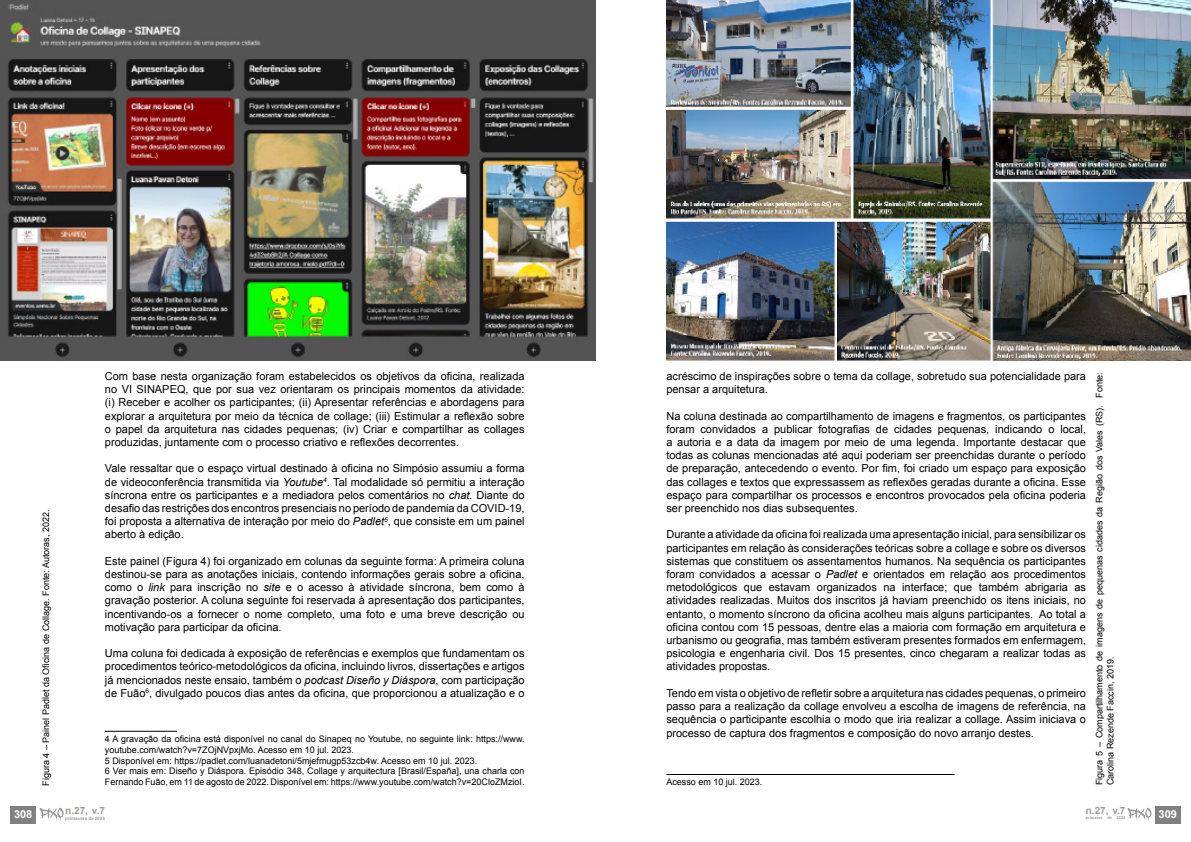
<style>
.page{position:relative;width:1191px;height:842px;background:#fff}
.page>*{position:absolute;margin:0;border:0;box-sizing:border-box;transform-origin:0 0}
.t1{font:11px/13.2px "Arial";color:#000;text-align:justify}
.t2{font:700 11px "Arial";color:#fff}
.t3{font:700 10px "Arial";color:#9d9d9c}
.t4{font:9px/10.8px "Arial";color:#000}
.t5{font:700 4.6px "Arial";color:#9d9d9c}
.t6{font:700 4px "Arial";color:#9d9d9c}
.s1{font-style:italic}
</style>
<div class="page">
<hr style="left:105px;top:731px;width:72px;height:1px;background:#000">
<hr style="left:666px;top:774px;width:288px;height:1px;background:#000">
<img style="left:0;top:0;width:595px;height:360px">
<img style="left:666px;top:0;width:525px;height:360px">
<div style="left:11px;top:806px;width:25px;height:17px;background:#808080"></div>
<svg style="left:40px;top:808px;width:24px;height:13px"></svg>
<div style="left:1155px;top:806px;width:25px;height:17px;background:#808080"></div>
<svg style="left:1127px;top:808px;width:24px;height:13px"></svg>
<p class="t4" style="left:41px;top:785px;width:277px;rotate:-90deg">Figura 4 – Painel Padlet da Oficina de Collage. Fonte: Autoras, 2022.</p>
<p class="t1" style="left:105px;top:370px;width:421px">Com base nesta organização foram estabelecidos os objetivos da oficina, realizada no VI SINAPEQ, que por sua vez orientaram os principais momentos da atividade: (i) Receber e acolher os participantes; (ii) Apresentar referências e abordagens para explorar a arquitetura por meio da técnica de collage; (iii) Estimular a reflexão sobre o papel da arquitetura nas cidades pequenas; (iv) Criar e compartilhar as collages produzidas, juntamente com o processo criativo e reflexões decorrentes.</p>
<p class="t1" style="left:105px;top:462px;width:421px">Vale ressaltar que o espaço virtual destinado à oficina no Simpósio assumiu a forma de videoconferência transmitida via <span class="s1">Youtube</span><sup>4</sup>. Tal modalidade só permitiu a interação síncrona entre os participantes e a mediadora pelos comentários no <span class="s1">chat.</span> Diante do desafio das restrições dos encontros presenciais no período de pandemia da COVID-19, foi proposta a alternativa de interação por meio do <span class="s1">Padlet</span><sup>5</sup>, que consiste em um painel aberto à edição.</p>
<p class="t1" style="left:105px;top:554px;width:421px">Este painel (Figura 4) foi organizado em colunas da seguinte forma: A primeira coluna destinou-se para as anotações iniciais, contendo informações gerais sobre a oficina, como o <span class="s1">link</span> para inscrição no <span class="s1">site</span> e o acesso à atividade síncrona, bem como à gravação posterior. A coluna seguinte foi reservada à apresentação dos participantes, incentivando-os a fornecer o nome completo, uma foto e uma breve descrição ou motivação para participar da oficina.</p>
<p class="t1" style="left:105px;top:647px;width:421px">Uma coluna foi dedicada à exposição de referências e exemplos que fundamentam os procedimentos teórico-metodológicos da oficina, incluindo livros, dissertações e artigos já mencionados neste ensaio, também o <span class="s1">podcast Diseño y Diáspora</span>, com participação de Fuão<sup>6</sup>, divulgado poucos dias antes da oficina, que proporcionou a atualização e o</p>
<p class="t4" style="left:105px;top:734px;width:421px">4 A gravação da oficina está disponível no canal do Sinapeq no Youtube, no seguinte link: https://www. youtube.com/watch?v=7ZOjNVpxjMo. Acesso em 10 jul. 2023.<br>5 Disponível em: https://padlet.com/luanadetoni/5mjefmugp53zcb4w. Acesso em 10 jul. 2023.<br>6 Ver mais em: Diseño y Diáspora. Episódio 348, Collage y arquitectura [Brasil/España], una charla con Fernando Fuão, em 11 de agosto de 2022. Disponível em: https://www.youtube.com/watch?v=20CloZMzioI.</p>
<p class="t2" style="left:14px;top:807px;width:20px">308</p>
<p class="t3" style="left:65px;top:804px;width:41px">n.27, v.7</p>
<p class="t5" style="left:65px;top:815px;width:41px">primavera de 2023</p>
<p class="t1" style="left:666px;top:370px;width:421px">acréscimo de inspirações sobre o tema da collage, sobretudo sua potencialidade para pensar a arquitetura.</p>
<p class="t1" style="left:666px;top:409px;width:421px">Na coluna destinada ao compartilhamento de imagens e fragmentos, os participantes foram convidados a publicar fotografias de cidades pequenas, indicando o local, a autoria e a data da imagem por meio de uma legenda. Importante destacar que todas as colunas mencionadas até aqui poderiam ser preenchidas durante o período de preparação, antecedendo o evento. Por fim, foi criado um espaço para exposição das collages e textos que expressassem as reflexões geradas durante a oficina. Esse espaço para compartilhar os processos e encontros provocados pela oficina poderia ser preenchido nos dias subsequentes.</p>
<p class="t1" style="left:666px;top:528px;width:421px">Durante a atividade da oficina foi realizada uma apresentação inicial, para sensibilizar os participantes em relação às considerações teóricas sobre a collage e sobre os diversos sistemas que constituem os assentamentos humanos. Na sequência os participantes foram convidados a acessar o <span class="s1">Padlet</span> e orientados em relação aos procedimentos metodológicos que estavam organizados na interface; que também abrigaria as atividades realizadas. Muitos dos inscritos já haviam preenchido os itens iniciais, no entanto, o momento síncrono da oficina acolheu mais alguns participantes. Ao total a oficina contou com 15 pessoas, dentre elas a maioria com formação em arquitetura e urbanismo ou geografia, mas também estiveram presentes formados em enfermagem, psicologia e engenharia civil. Dos 15 presentes, cinco chegaram a realizar todas as atividades propostas.</p>
<p class="t1" style="left:666px;top:686px;width:421px">Tendo em vista o objetivo de refletir sobre a arquitetura nas cidades pequenas, o primeiro passo para a realização da collage envolveu a escolha de imagens de referência, na sequência o participante escolhia o modo que iria realizar a collage. Assim iniciava o processo de captura dos fragmentos e composição do novo arranjo destes.</p>
<p class="t4" style="left:666px;top:777px;width:98px">Acesso em 10 jul. 2023.</p>
<p class="t4" style="left:1094px;top:785px;width:415px;rotate:-90deg">Figura 5 – Compartilhamento de imagens de pequenas cidades da Região dos Vales (RS). Fonte:<br>Carolina Rezende Faccin, 2019.</p>
<p class="t3" style="left:1085px;top:804px;width:41px">n.27, v.7</p>
<p class="t6" style="left:1085px;top:815px;width:41px">primaver de 2023</p>
<p class="t2" style="left:1158px;top:807px;width:20px">309</p>
</div>
